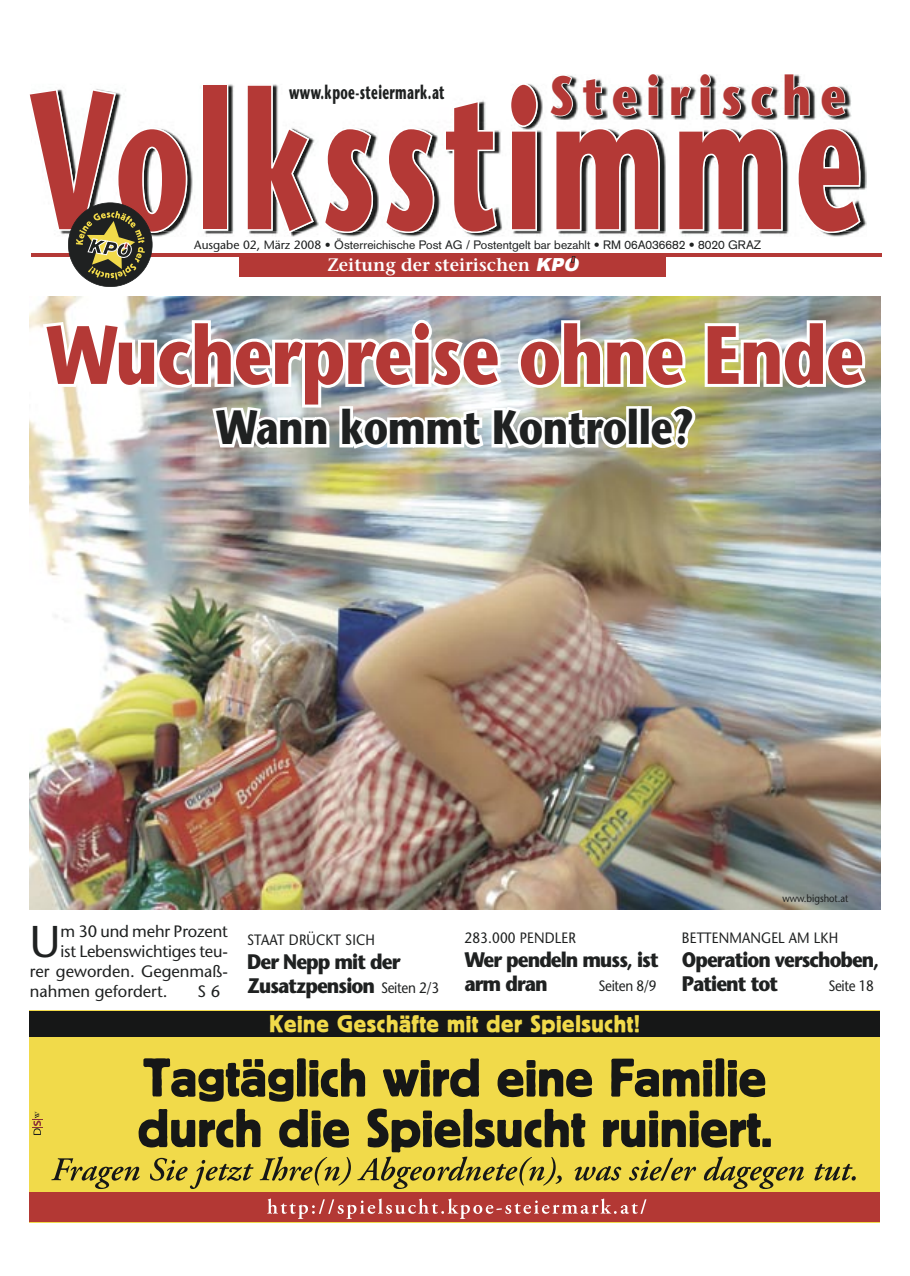
<style>
.page{position:relative;width:910px;height:1276px;background:#fff}
.page>*{position:absolute;margin:0;border:0;box-sizing:border-box;transform-origin:0 0}
.t1{font:700 195px "Stone Sans";letter-spacing:.06em;color:#b43936;scale:.6 1}
.t2{font:700 82.5px "Stone Sans";letter-spacing:-.01em;color:#b43936;scale:.8 1}
.t3{font:700 55.2px "Stone Sans";letter-spacing:.2em;color:#b43936;scale:.8 1}
.t4{font:700 48px "Stone Sans";letter-spacing:-.01em;color:#1f2121;scale:.8 1}
.t5{font:44.4px "Stone Sans";color:#1f2121}
.t6{font:24px "Block BE";letter-spacing:.025em;color:#f1da4a}
.t7{font:700 21px/24px "Stone Sans";letter-spacing:-.05em;color:#1f2121;scale:.9 1}
.t8{font:700 21px/24px "Stone Sans";letter-spacing:-.05em;color:#1f2121;scale:.89 1}
.t9{font:700 19.5px "Stone Sans";letter-spacing:.03em;color:#1f2121;scale:.6 1}
.t10{font:600 18px "Stone Serif";color:#fff}
.t11{font:16.5px "Stone Sans";letter-spacing:-.01em;color:#1f2121}
.t12{font:15px "Stone Sans";letter-spacing:.01em;color:#1f2121;scale:.9 1}
.t13{font:12px "Akzidenz Grotesk";color:#1f2121}
.t14{font:10.5px "Stone Sans";color:#1f2121;scale:.9 1}
.s1{font-family:"Arial";font-weight:900;font-style:italic}
.s2{font-family:"Stone Sans"}
.s3{font-weight:400;font-size:15px}
</style>
<div class="page">
<img style="left:30px;top:296px;width:850px;height:613px">
<img style="left:61px;top:144px;width:806px;height:93px">
<svg style="left:32px;top:83px;width:828px;height:150px"></svg>
<hr style="left:31px;top:253px;width:850px;height:3px;background:#b43936">
<div style="left:239px;top:254px;width:427px;height:22px;background:#b43936"></div>
<svg style="left:571px;top:256px;width:4px;height:7px"></svg>
<img style="left:574px;top:75px;width:277px;height:10px">
<img style="left:553px;top:85px;width:298px;height:35px">
<svg style="left:549px;top:75px;width:25px;height:42px"></svg>
<svg style="left:582px;top:77px;width:22px;height:40px"></svg>
<svg style="left:612px;top:85px;width:26px;height:32px"></svg>
<svg style="left:647px;top:74px;width:12px;height:42px"></svg>
<svg style="left:670px;top:85px;width:22px;height:31px"></svg>
<svg style="left:699px;top:74px;width:13px;height:42px"></svg>
<svg style="left:721px;top:85px;width:21px;height:32px"></svg>
<svg style="left:750px;top:85px;width:24px;height:32px"></svg>
<svg style="left:783px;top:74px;width:27px;height:42px"></svg>
<svg style="left:820px;top:85px;width:26px;height:32px"></svg>
<div style="left:30px;top:1010px;width:850px;height:212px;background:#f1da4a"></div>
<svg style="left:32px;top:1111px;width:11px;height:24px"></svg>
<div style="left:30px;top:1011px;width:850px;height:25px;background:#161717"></div>
<div style="left:30px;top:1192px;width:850px;height:29px;background:#b33834"></div>
<svg style="left:267px;top:1198px;width:379px;height:21px"></svg>
<svg style="left:143px;top:1058px;width:622px;height:43px"></svg>
<svg style="left:51px;top:1108px;width:805px;height:81px"></svg>
<svg style="left:68px;top:202px;width:85px;height:85px;background:#63614a"></svg>
<img style="left:39px;top:317px;width:831px;height:135px">
<h3 class="t3" style="left:549px;top:61px;width:372px">Steirische</h3>
<h1 class="t1" style="left:30px;top:38px;width:1389px">Volksstimme</h1>
<h3 class="t10" style="left:328px;top:254px;width:256px">Zeitung der steirischen <span class="s1">KPO</span></h3>
<h3 class="t9" style="left:289px;top:80px;width:261px">www.kpoe-steiermark.at</h3>
<p class="t13" style="left:194px;top:238px;width:568px"><span class="s2">Ausgabe 02, März 2008 •</span> Österreichische Post AG / Postentgelt bar bezahlt • RM 06A036682 • 8020 GRAZ</p>
<h2 class="t2" style="left:46px;top:303px;width:1024px">Wucherpreise ohne Ende</h2>
<h3 class="t4" style="left:216px;top:397px;width:600px">Wann kommt Kontrolle?</h3>
<p class="t14" style="left:782px;top:891px;width:75px">www.bigshot.at</p>
<h3 class="t5" style="left:30px;top:914px;width:32px">U</h3>
<h3 class="t11" style="left:60px;top:921px;width:169px">m 30 und mehr Prozent</h3>
<h3 class="t11" style="left:60px;top:941px;width:169px">ist Lebenswichtiges teu-</h3>
<h3 class="t11" style="left:30px;top:961px;width:200px">rer geworden. Gegenmaß-</h3>
<h3 class="t11" style="left:30px;top:981px;width:139px">nahmen gefordert.</h3>
<h3 class="t11" style="left:197px;top:981px;width:24px">S 6</h3>
<p class="t12" style="left:247px;top:930px;width:144px">STAAT DRÜCKT SICH</p>
<h3 class="t7" style="left:247px;top:949px;width:215px">Der Nepp mit der<br>Zusatzpension <span class="s3">Seiten 2/3</span></h3>
<p class="t12" style="left:465px;top:928px;width:125px">283.000 PENDLER</p>
<h3 class="t7" style="left:465px;top:947px;width:217px">Wer pendeln muss, ist arm dran</h3>
<p class="t12" style="left:598px;top:976px;width:66px">Seiten 8/9</p>
<h3 class="t6" style="left:269px;top:1010px;width:372px">Keine Geschäfte mit der Spielsucht!</h3>
<p class="t12" style="left:682px;top:928px;width:175px">BETTENMANGEL AM LKH</p>
<h3 class="t8" style="left:682px;top:947px;width:223px">Operation verschoben,<br>Patient tot</h3>
<p class="t12" style="left:828px;top:976px;width:52px">Seite 18</p>
</div>
